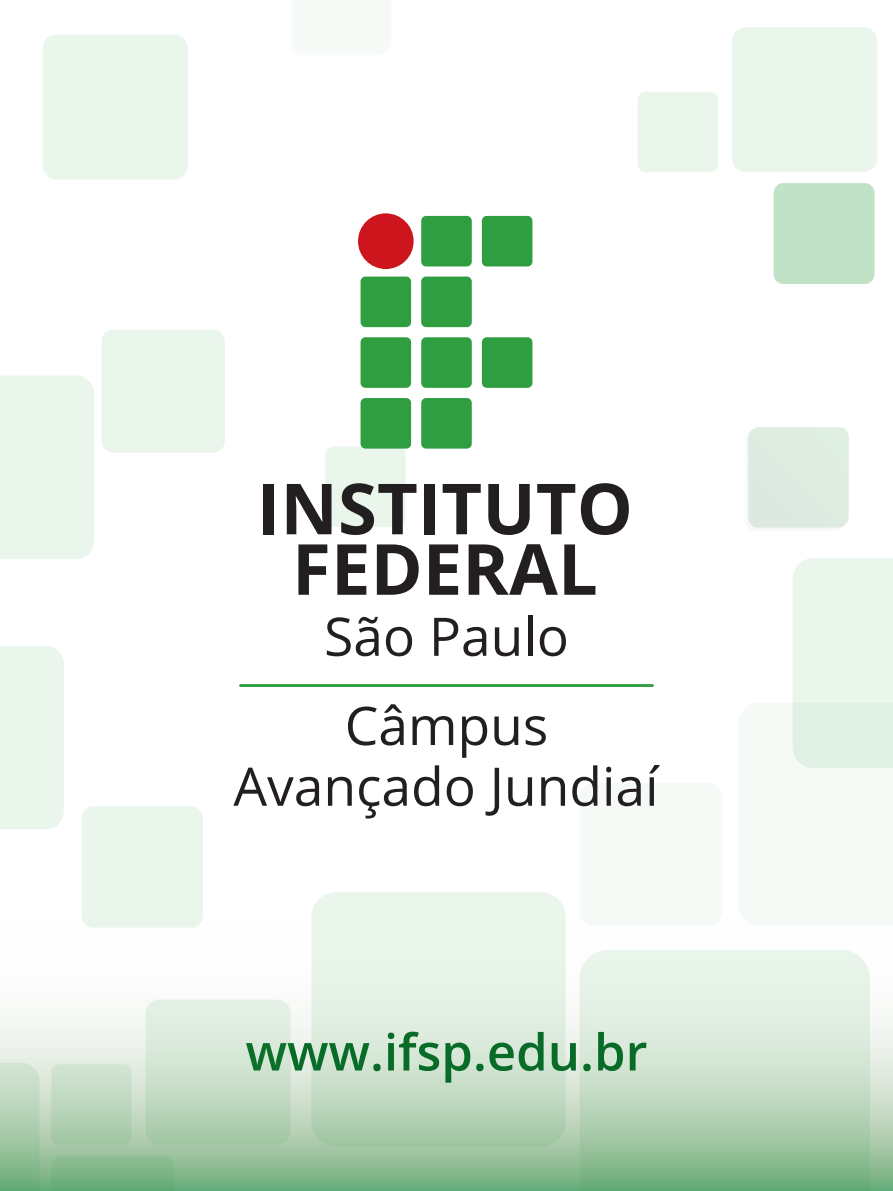
<style>
.page{position:relative;width:893px;height:1191px;background:#fff}
.page>*{position:absolute;margin:0;border:0;box-sizing:border-box;transform-origin:0 0}
.t1{font:700 70.45px/60.4px "Open Sans";color:#231f20;text-align:center}
.t2{font:53.16px/60.7px "Open Sans";color:#231f20;text-align:center}
.t3{font:600 50.78px "Open Sans";color:#086c28}
</style>
<div class="page">
<svg style="left:0;top:919px;width:893px;height:272px"></svg>
<div style="left:0;top:376px;width:94px;height:183px;background:#eaf5ec"></div>
<div style="left:102px;top:329px;width:123px;height:124px;background:#eaf5ec;border-radius:12px"></div>
<div style="left:580px;top:783px;width:142px;height:142px;background:#f5faf6;border-radius:14px"></div>
<svg style="left:580px;top:950px;width:290px;height:241px"></svg>
<div style="left:43px;top:34px;width:145px;height:146px;background:#eaf5ec;border-radius:14px"></div>
<svg style="left:738px;top:558px;width:155px;height:367px"></svg>
<svg style="left:311px;top:892px;width:255px;height:254px;fill:#e1efe3"></svg>
<div style="left:325px;top:446px;width:81px;height:81px;background:#eaf5ec;border-radius:8px"></div>
<div style="left:774px;top:183px;width:100px;height:101px;background:#c1e2c6;border-radius:10px"></div>
<div style="left:732px;top:27px;width:145px;height:145px;background:#eaf5ec;border-radius:14px"></div>
<div style="left:638px;top:92px;width:80px;height:80px;background:#eaf5ec;border-radius:8px"></div>
<div style="left:0;top:646px;width:64px;height:183px;background:#eaf5ec"></div>
<div style="left:82px;top:806px;width:121px;height:121px;background:#eaf5ec;border-radius:12px"></div>
<svg style="left:0;top:1062px;width:40px;height:129px"></svg>
<svg style="left:51px;top:1155px;width:123px;height:36px"></svg>
<div style="left:146px;top:999px;width:145px;height:145px;background:linear-gradient(to bottom,#edf6ee,#a8caa9);border-radius:14px"></div>
<div style="left:51px;top:1064px;width:81px;height:80px;background:linear-gradient(to bottom,#d6e6d5,#a2c7a4);border-radius:8px"></div>
<div style="left:745px;top:431px;width:100px;height:99px;background:linear-gradient(to right,#ebf1ed,#e6efe8);border-radius:10px"></div>
<div style="left:748px;top:428px;width:100px;height:99px;background:#deebe1;border-radius:10px"></div>
<svg style="left:239px;top:684px;width:415px;height:3px"></svg>
<div style="left:421px;top:216px;width:51px;height:50px;background:#2f9e40;border-radius:5px"></div>
<div style="left:482px;top:216px;width:50px;height:50px;background:#2f9e40;border-radius:5px"></div>
<div style="left:482px;top:337px;width:50px;height:51px;background:#2f9e40;border-radius:5px"></div>
<div style="left:361px;top:276px;width:50px;height:51px;background:#2f9e40;border-radius:5px"></div>
<div style="left:421px;top:276px;width:51px;height:51px;background:#2f9e40;border-radius:5px"></div>
<div style="left:361px;top:337px;width:50px;height:51px;background:#2f9e40;border-radius:5px"></div>
<div style="left:421px;top:337px;width:51px;height:51px;background:#2f9e40;border-radius:5px"></div>
<div style="left:361px;top:398px;width:50px;height:50px;background:#2f9e40;border-radius:5px"></div>
<div style="left:421px;top:398px;width:51px;height:50px;background:#2f9e40;border-radius:5px"></div>
<div style="left:358px;top:213px;width:56px;height:56px;background:#cd151d;border-radius:50%"></div>
<h1 class="t1" style="left:257px;top:477px;width:377px">INSTITUTO<br>FEDERAL</h1>
<p class="t2" style="left:324px;top:605px;width:246px">São Paulo</p>
<p class="t2" style="left:233px;top:694px;width:427px">Câmpus<br>Avançado Jundiaí</p>
<p class="t3" style="left:246px;top:1017px;width:403px">www.ifsp.edu.br</p>
</div>
